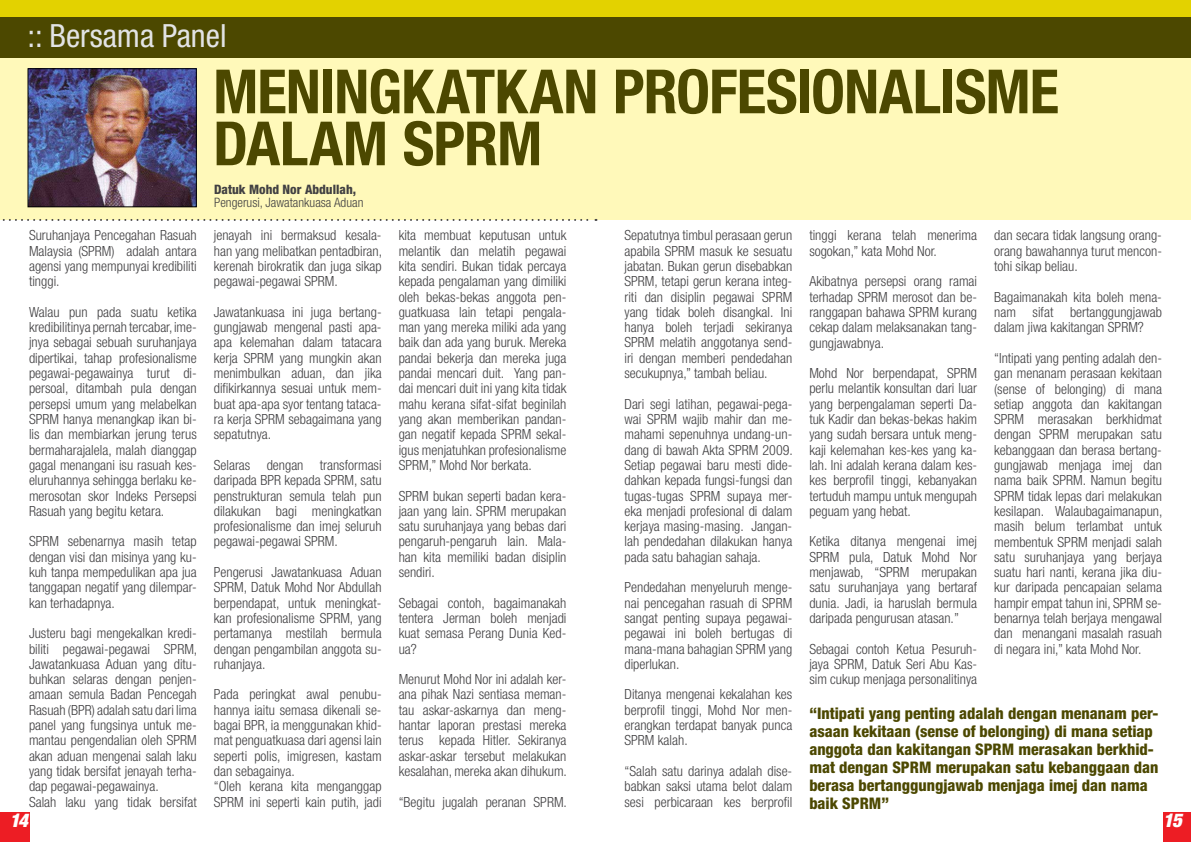
<style>
.page{position:relative;width:1191px;height:842px;background:#fff}
.page>*{position:absolute;margin:0;border:0;box-sizing:border-box;transform-origin:0 0}
.t1{font:700 condensed 61px/52px "Helvetica Neue LT Pro";letter-spacing:-.015em;color:#4c4800}
.t2{font:condensed 32px "Helvetica Neue LT Pro";color:#e2e3e4}
.t3{font:italic 900 condensed 19px "Helvetica Neue LT Pro";color:#fff}
.t4{font:800 condensed 16px/18px "Helvetica Neue LT Pro";color:#4c4800}
.t5{font:300 condensed 14px/15.3px "Helvetica Neue LT Pro";color:#414042;text-align:justify}
.t6{font:300 condensed 13px "Helvetica Neue LT Pro";color:#414042}
.t7{font:800 condensed 13px "Helvetica Neue LT Pro";color:#414042}
</style>
<div class="page">
<div style="left:0;top:42px;width:1191px;height:177px;background:#fff9ba"></div>
<div style="left:0;top:0;width:1191px;height:48px;background:#e3d200"></div>
<div style="left:0;top:17px;width:1191px;height:40px;background:#4c4800"></div>
<img style="left:30px;top:70px;width:165px;height:135px">
<div style="left:28px;top:68px;width:169px;height:139px;border:1px solid #000"></div>
<svg style="left:0;top:219px;width:596px;height:2px"></svg>
<div style="left:0;top:813px;width:29px;height:29px;background:#ed1d24"></div>
<div style="left:1163px;top:813px;width:28px;height:29px;background:#ed1d24"></div>
<h2 class="t2" style="left:28px;top:17px;width:200px">:: Bersama Panel</h2>
<h1 class="t1" style="left:213px;top:65px;width:847px">MENINGKATKAN PROFESIONALISME<br>DALAM SPRM</h1>
<p class="t7" style="left:214px;top:181px;width:143px">Datuk Mohd Nor Abdullah,</p>
<p class="t6" style="left:214px;top:195px;width:151px">Pengerusi, Jawatankuasa Aduan</p>
<p class="t5" style="left:214px;top:228px;width:170px">jenayah ini bermaksud kesala&shy;han yang melibatkan pentadbiran, kerenah birokratik dan juga sikap pegawai-pegawai SPRM.</p>
<p class="t5" style="left:214px;top:304px;width:169px">Jawatankuasa ini juga bertang&shy;gungjawab mengenal pasti apa&shy;apa kelemahan dalam tatacara kerja SPRM yang mungkin akan menimbulkan aduan, dan jika difikirkannya sesuai untuk mem&shy;buat apa-apa syor tentang tataca&shy;ra kerja SPRM sebagaimana yang sepatutnya.</p>
<p class="t5" style="left:214px;top:457px;width:169px">Selaras dengan transformasi daripada BPR kepada SPRM, satu penstrukturan semula telah pun dilakukan bagi meningkatkan profesionalisme dan imej seluruh pegawai-pegawai SPRM.</p>
<p class="t5" style="left:214px;top:564px;width:169px">Pengerusi Jawatankuasa Aduan SPRM, Datuk Mohd Nor Abdullah berpendapat, untuk meningkat&shy;kan profesionalisme SPRM, yang pertamanya mestilah bermula dengan pengambilan anggota su&shy;ruhanjaya.</p>
<p class="t5" style="left:214px;top:687px;width:169px;text-align:left">Pada peringkat awal penubu&shy;hannya iaitu semasa dikenali se&shy;bagai BPR, ia menggunakan khid&shy;mat penguatkuasa dari agensi lain seperti polis, imigresen, kastam dan sebagainya.<br>“Oleh kerana kita menganggap<br>SPRM ini seperti kain putih, jadi</p>
<p class="t5" style="left:29px;top:228px;width:169px">Suruhanjaya Pencegahan Rasuah Malaysia (SPRM) adalah antara agensi yang mempunyai kredibiliti tinggi.</p>
<p class="t5" style="left:29px;top:304px;width:169px">Walau pun pada suatu ketika kredibilitinya pernah tercabar, ime&shy;jnya sebagai sebuah suruhanjaya dipertikai, tahap profesionalisme pegawai-pegawainya turut di&shy;persoal, ditambah pula dengan persepsi umum yang melabelkan SPRM hanya menangkap ikan bi&shy;lis dan membiarkan jerung terus bermaharajalela, malah dianggap gagal menangani isu rasuah kes&shy;eluruhannya sehingga berlaku ke&shy;merosotan skor Indeks Persepsi Rasuah yang begitu ketara.</p>
<p class="t5" style="left:29px;top:534px;width:169px">SPRM sebenarnya masih tetap dengan visi dan misinya yang ku&shy;kuh tanpa mempedulikan apa jua tanggapan negatif yang dilempar&shy;kan terhadapnya.</p>
<p class="t5" style="left:29px;top:625px;width:170px;text-align:left">Justeru bagi mengekalkan kredi&shy;biliti pegawai-pegawai SPRM,<br>Jawatankuasa Aduan yang ditu&shy;buhkan selaras dengan penjen&shy;amaan semula Badan Pencegah<br>Rasuah (BPR) adalah satu dari lima panel yang fungsinya untuk me&shy;mantau pengendalian oleh SPRM akan aduan mengenai salah laku yang tidak bersifat jenayah terha&shy;dap pegawai-pegawainya.<br>Salah laku yang tidak bersifat</p>
<p class="t5" style="left:624px;top:228px;width:169px">Sepatutnya timbul perasaan gerun apabila SPRM masuk ke sesuatu jabatan. Bukan gerun disebabkan SPRM, tetapi gerun kerana integ&shy;riti dan disiplin pegawai SPRM yang tidak boleh disangkal. Ini hanya boleh terjadi sekiranya SPRM melatih anggotanya send&shy;iri dengan memberi pendedahan secukupnya,” tambah beliau.</p>
<p class="t5" style="left:624px;top:396px;width:170px">Dari segi latihan, pegawai-pega&shy;wai SPRM wajib mahir dan me&shy;mahami sepenuhnya undang-un&shy;dang di bawah Akta SPRM 2009.<br>Setiap pegawai baru mesti dide&shy;dahkan kepada fungsi-fungsi dan tugas-tugas SPRM supaya mer&shy;eka menjadi profesional di dalam kerjaya masing-masing. Jangan&shy;lah pendedahan dilakukan hanya pada satu bahagian sahaja.</p>
<p class="t5" style="left:624px;top:580px;width:169px">Pendedahan menyeluruh menge&shy;nai pencegahan rasuah di SPRM sangat penting supaya pegawai&shy;pegawai ini boleh bertugas di mana-mana bahagian SPRM yang diperlukan.</p>
<p class="t5" style="left:624px;top:687px;width:169px">Ditanya mengenai kekalahan kes berprofil tinggi, Mohd Nor men&shy;erangkan terdapat banyak punca SPRM kalah.</p>
<p class="t5" style="left:624px;top:763px;width:169px">“Salah satu darinya adalah dise&shy;babkan saksi utama belot dalam sesi perbicaraan kes berprofil</p>
<p class="t5" style="left:399px;top:228px;width:169px">kita membuat keputusan untuk melantik dan melatih pegawai kita sendiri. Bukan tidak percaya kepada pengalaman yang dimiliki oleh bekas-bekas anggota pen&shy;guatkuasa lain tetapi pengala&shy;man yang mereka miliki ada yang baik dan ada yang buruk. Mereka pandai bekerja dan mereka juga pandai mencari duit. Yang pan&shy;dai mencari duit ini yang kita tidak mahu kerana sifat-sifat beginilah yang akan memberikan pandan&shy;gan negatif kepada SPRM sekal&shy;igus menjatuhkan profesionalisme SPRM,” Mohd Nor berkata.</p>
<p class="t5" style="left:399px;top:488px;width:169px">SPRM bukan seperti badan kera&shy;jaan yang lain. SPRM merupakan satu suruhanjaya yang bebas dari pengaruh-pengaruh lain. Mala&shy;han kita memiliki badan disiplin sendiri.</p>
<p class="t5" style="left:399px;top:595px;width:169px">Sebagai contoh, bagaimanakah tentera Jerman boleh menjadi kuat semasa Perang Dunia Ked&shy;ua?</p>
<p class="t5" style="left:399px;top:671px;width:170px">Menurut Mohd Nor ini adalah ker&shy;ana pihak Nazi sentiasa meman&shy;tau askar-askarnya dan meng&shy;hantar laporan prestasi mereka terus kepada Hitler. Sekiranya askar-askar tersebut melakukan kesalahan, mereka akan dihukum.</p>
<p class="t5" style="left:399px;top:794px;width:170px">“Begitu jugalah peranan SPRM.</p>
<p class="t5" style="left:809px;top:228px;width:169px">tinggi kerana telah menerima sogokan,” kata Mohd Nor.</p>
<p class="t5" style="left:809px;top:274px;width:169px">Akibatnya persepsi orang ramai terhadap SPRM merosot dan be&shy;ranggapan bahawa SPRM kurang cekap dalam melaksanakan tang&shy;gungjawabnya.</p>
<p class="t5" style="left:809px;top:365px;width:169px">Mohd Nor berpendapat, SPRM perlu melantik konsultan dari luar yang berpengalaman seperti Da&shy;tuk Kadir dan bekas-bekas hakim yang sudah bersara untuk meng&shy;kaji kelemahan kes-kes yang ka&shy;lah. Ini adalah kerana dalam kes&shy;kes berprofil tinggi, kebanyakan tertuduh mampu untuk mengupah peguam yang hebat.</p>
<p class="t5" style="left:809px;top:534px;width:169px">Ketika ditanya mengenai imej SPRM pula, Datuk Mohd Nor menjawab, “SPRM merupakan satu suruhanjaya yang bertaraf dunia. Jadi, ia haruslah bermula daripada pengurusan atasan.”</p>
<p class="t5" style="left:809px;top:641px;width:169px">Sebagai contoh Ketua Pesuruh&shy;jaya SPRM, Datuk Seri Abu Kas&shy;sim cukup menjaga personalitinya</p>
<p class="t5" style="left:994px;top:228px;width:169px">dan secara tidak langsung orang&shy;orang bawahannya turut mencon&shy;tohi sikap beliau.</p>
<p class="t5" style="left:994px;top:289px;width:169px">Bagaimanakah kita boleh mena&shy;nam sifat bertanggungjawab dalam jiwa kakitangan SPRM?</p>
<p class="t5" style="left:994px;top:350px;width:170px">“Intipati yang penting adalah den&shy;gan menanam perasaan kekitaan (sense of belonging) di mana setiap anggota dan kakitangan SPRM merasakan berkhidmat dengan SPRM merupakan satu kebanggaan dan berasa bertang&shy;gungjawab menjaga imej dan nama baik SPRM. Namun begitu SPRM tidak lepas dari melakukan kesilapan. Walaubagaimanapun, masih belum terlambat untuk membentuk SPRM menjadi salah satu suruhanjaya yang berjaya suatu hari nanti, kerana jika diu&shy;kur daripada pencapaian selama hampir empat tahun ini, SPRM se&shy;benarnya telah berjaya mengawal dan menangani masalah rasuah di negara ini,” kata Mohd Nor.</p>
<p class="t4" style="left:809px;top:704px;width:351px">“Intipati yang penting adalah dengan menanam per&shy;asaan kekitaan (sense of belonging) di mana setiap anggota dan kakitangan SPRM merasakan berkhid&shy;mat dengan SPRM merupakan satu kebanggaan dan berasa bertanggungjawab menjaga imej dan nama baik SPRM”</p>
<h3 class="t3" style="left:10px;top:808px;width:20px">14</h3>
<h3 class="t3" style="left:1163px;top:808px;width:20px">15</h3>
</div>
